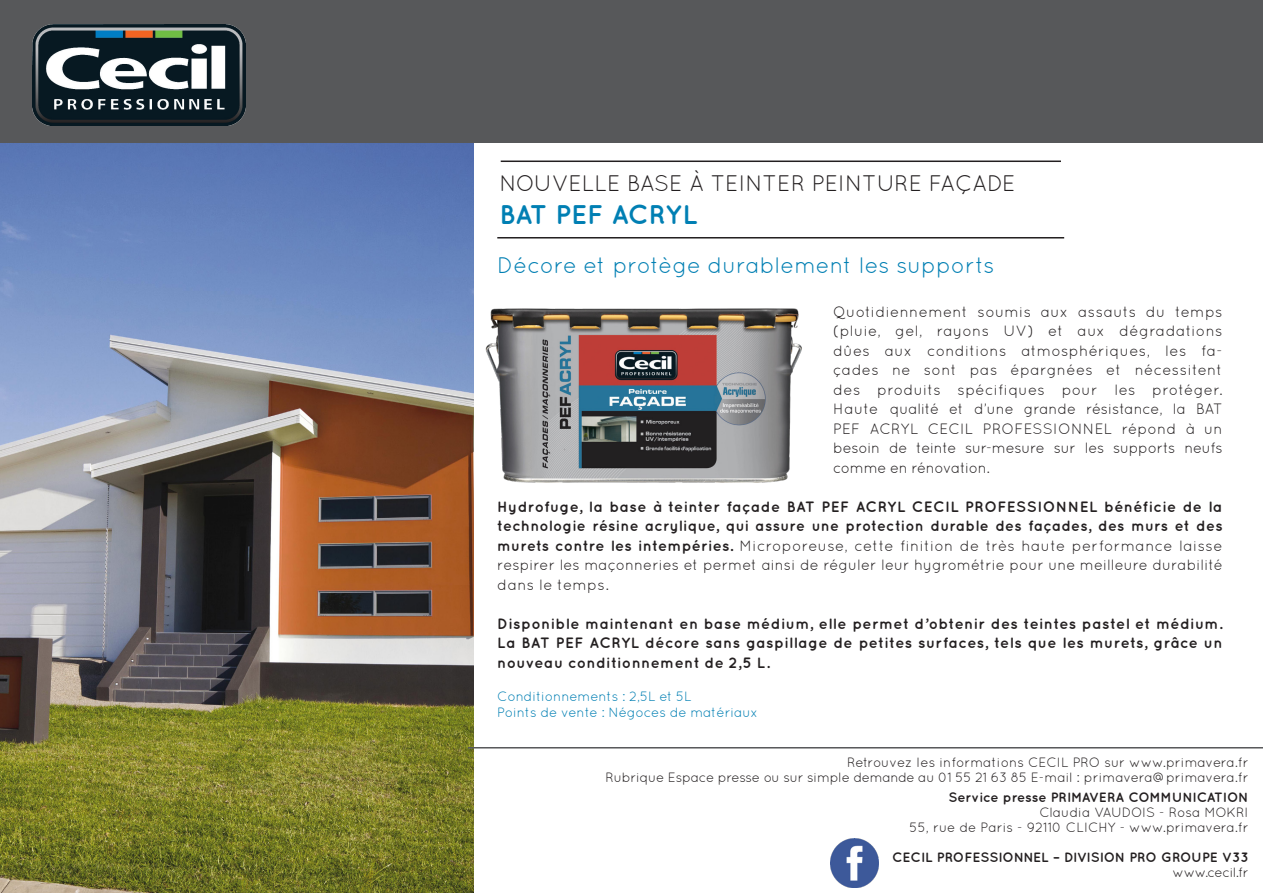
<style>
.page{position:relative;width:1263px;height:893px;background:#fff}
.page>*{position:absolute;margin:0;border:0;box-sizing:border-box;transform-origin:0 0}
.t1{font:700 27px "Quicksand";letter-spacing:-.01em;color:#007fb3}
.t2{font:22.5px "Quicksand";color:#007fb3}
.t3{font:22.5px "Quicksand";color:#231f20}
.t4{font:700 15px/19.5px "Quicksand";letter-spacing:.015em;color:#231f20;text-align:justify}
.t5{font:15px/19.5px "Quicksand";letter-spacing:-.01em;color:#231f20;text-align:justify}
.t6{font:13.5px "Quicksand";letter-spacing:-.015em;color:#231f20}
.t7{font:700 13.5px "Quicksand";color:#231f20}
.t8{font:13.5px "Quicksand";letter-spacing:-.01em;color:#007fb3}
.t9{font:13.5px "Quicksand";letter-spacing:-.04em;color:#231f20}
.s1{font-weight:400}
</style>
<div class="page">
<div style="left:0;top:0;width:1263px;height:143px;background:#57585a"></div>
<img style="left:33px;top:24px;width:212px;height:102px">
<img style="left:0;top:143px;width:473px;height:750px">
<hr style="left:497px;top:237px;width:567px;height:1px;background:#231f20">
<hr style="left:501px;top:161px;width:560px;height:1px;background:#231f20">
<hr style="left:468px;top:747px;width:795px;height:1px;background:#57585a">
<img style="left:830px;top:839px;width:48px;height:48px">
<img style="left:455px;top:264px;width:347px;height:259px">
<p class="t3" style="left:500px;top:170px;width:517px">NOUVELLE BASE À TEINTER PEINTURE FAÇADE</p>
<p class="t1" style="left:500px;top:198px;width:200px">BAT PEF ACRYL</p>
<p class="t2" style="left:497px;top:252px;width:499px">Décore et protège durablement les supports</p>
<p class="t5" style="left:833px;top:302px;width:391px">Quotidiennement soumis aux assauts du temps (pluie, gel, rayons UV) et aux dégradations dûes aux conditions atmosphériques, les fa&shy;çades ne sont pas épargnées et nécessitent des produits spécifiques pour les protéger.<br>Haute qualité et d’une grande résistance, la BAT PEF ACRYL CECIL PROFESSIONNEL répond à un</p>
<p class="t5" style="left:833px;top:438px;width:391px">besoin de teinte sur-mesure sur les supports neufs comme en rénovation.</p>
<p class="t4" style="left:497px;top:496px;width:727px">Hydrofuge, la base à teinter façade BAT PEF ACRYL CECIL PROFESSIONNEL bénéficie de la technologie résine acrylique, qui assure une protection durable des façades, des murs et des murets contre les intempéries. <span class="s1">Microporeuse, cette finition de très haute performance laisse respirer les maçonneries et permet ainsi de réguler leur hygrométrie pour une meilleure durabilité dans le temps.</span></p>
<p class="t4" style="left:497px;top:613px;width:727px">Disponible maintenant en base médium, elle permet d’obtenir des teintes pastel et médium.<br>La BAT PEF ACRYL décore sans gaspillage de petites surfaces, tels que les murets, grâce un nouveau conditionnement de 2,5 L.</p>
<p class="t8" style="left:497px;top:688px;width:196px">Conditionnements : 2,5L et 5L</p>
<p class="t8" style="left:497px;top:705px;width:262px">Points de vente : Négoces de matériaux</p>
<p class="t6" style="left:847px;top:755px;width:403px">Retrouvez les informations CECIL PRO sur www.primavera.fr</p>
<p class="t6" style="left:605px;top:770px;width:645px">Rubrique Espace presse ou sur simple demande au 01 55 21 63 85 E-mail : primavera@primavera.fr</p>
<p class="t7" style="left:948px;top:789px;width:301px">Service presse PRIMAVERA COMMUNICATION</p>
<p class="t6" style="left:1039px;top:804px;width:211px">Claudia VAUDOIS - Rosa MOKRI</p>
<p class="t6" style="left:909px;top:819px;width:341px">55, rue de Paris - 92110 CLICHY - www.primavera.fr</p>
<p class="t7" style="left:892px;top:849px;width:358px">CECIL PROFESSIONNEL – DIVISION PRO GROUPE V33</p>
<p class="t9" style="left:1172px;top:864px;width:78px">www.cecil.fr</p>
</div>
